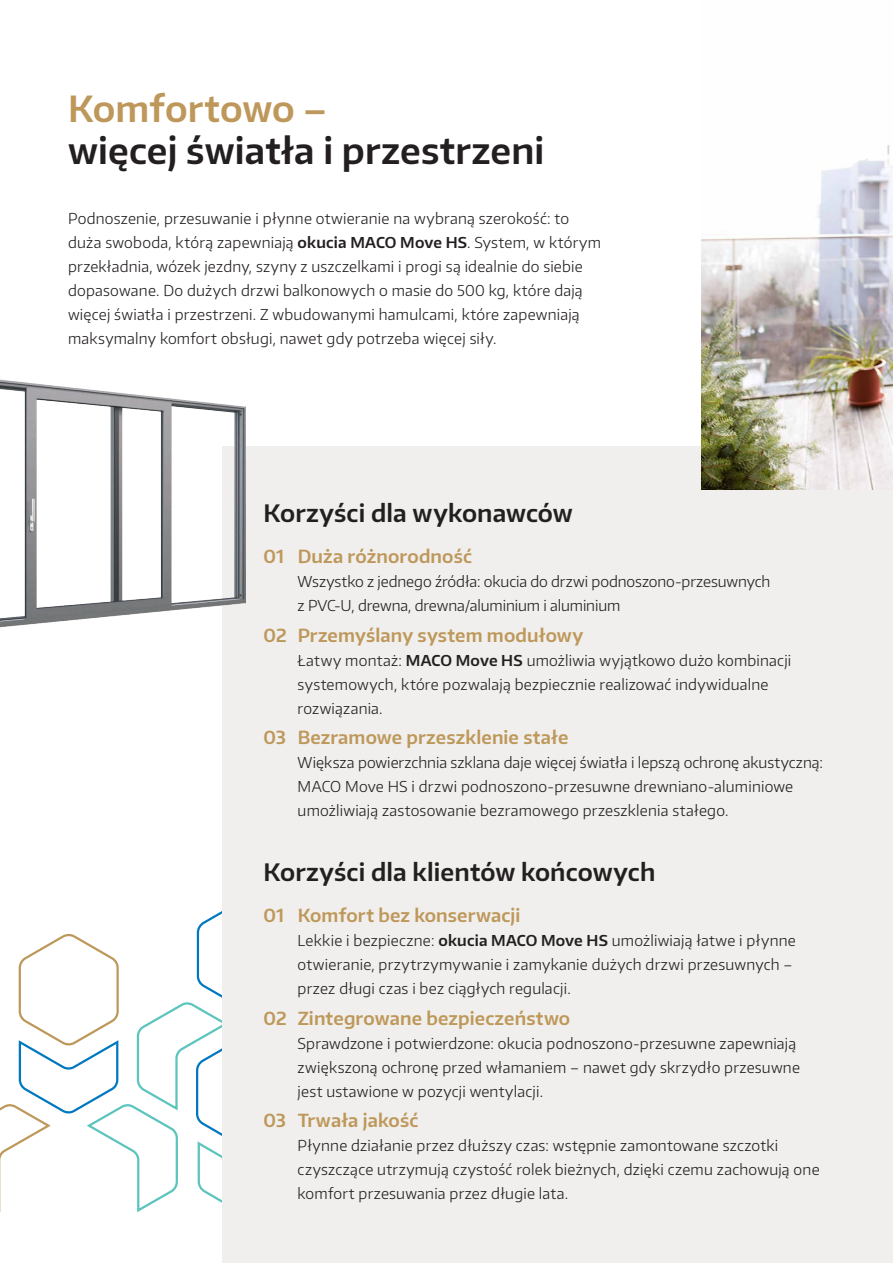
<style>
.page{position:relative;width:893px;height:1263px;background:#fff}
.page>*{position:absolute;margin:0;border:0;box-sizing:border-box;transform-origin:0 0}
.Headline_Kern_Schwarz{font:600 36px "Encode Sans Normal";letter-spacing:.005em;color:#231f20}
.Headline_Kern_Gold{font:600 36px "Encode Sans Normal";letter-spacing:.005em;color:#be985a}
.Subheadline_16auf20_black{font:600 24px "Encode Sans Normal";letter-spacing:.005em;color:#231f20}
.Aufzählungen_Kern_Headline_gold{font:600 18px "Encode Sans Normal";letter-spacing:.01em;color:#be985a}
.Aufzählungen_Kern_Bodytext_schwarz{font:300 15px/24px "Encode Sans Normal";letter-spacing:.015em;color:#231f20}
.Bodytext{font:300 15px/24px "Encode Sans Normal";letter-spacing:.015em;color:#231f20}
.Aufzählungen_Kern_Bodytext_schwarz-2{font:300 15px/24px "Encode Sans Normal";letter-spacing:-.005em;color:#231f20}
.s1{font-weight:600}
</style>
<div class="page">
<svg style="left:0;top:911px;width:222px;height:301px"></svg>
<div style="left:222px;top:446px;width:671px;height:817px;background:#f0efed"></div>
<img style="left:702px;top:145px;width:191px;height:344px">
<img style="left:0;top:379px;width:246px;height:249px">
<p class="Headline_Kern_Gold" style="left:68px;top:85px;width:260px">Komfortowo –</p>
<p class="Headline_Kern_Schwarz" style="left:68px;top:127px;width:478px">więcej światła i przestrzeni</p>
<p class="Bodytext" style="left:68px;top:206px;width:534px">Podnoszenie, przesuwanie i płynne otwieranie na wybraną szerokość: to duża swoboda, którą zapewniają <span class="s1">okucia MACO Move HS</span>. System, w którym przekładnia, wózek jezdny, szyny z uszczelkami i progi są idealnie do siebie dopasowane. Do dużych drzwi balkonowych o masie do 500 kg, które dają więcej światła i przestrzeni. Z wbudowanymi hamulcami, które zapewniają maksymalny komfort obsługi, nawet gdy potrzeba więcej siły.</p>
<p class="Subheadline_16auf20_black" style="left:264px;top:497px;width:311px">Korzyści dla wykonawców</p>
<p class="Aufzählungen_Kern_Headline_gold" style="left:264px;top:545px;width:210px">01 Duża różnorodność</p>
<p class="Aufzählungen_Kern_Bodytext_schwarz-2" style="left:298px;top:569px;width:474px">Wszystko z jednego źródła: okucia do drzwi podnoszono-przesuwnych z PVC-U, drewna, drewna/aluminium i aluminium</p>
<p class="Aufzählungen_Kern_Headline_gold" style="left:264px;top:623px;width:321px">02 Przemyślany system modułowy</p>
<p class="Aufzählungen_Kern_Bodytext_schwarz" style="left:298px;top:648px;width:495px">Łatwy montaż: <span class="s1">MACO Move HS</span> umożliwia wyjątkowo dużo kombinacji systemowych, które pozwalają bezpiecznie realizować indywidualne rozwiązania.</p>
<p class="Aufzählungen_Kern_Headline_gold" style="left:264px;top:726px;width:306px">03 Bezramowe przeszklenie stałe</p>
<p class="Aufzählungen_Kern_Bodytext_schwarz" style="left:298px;top:750px;width:527px">Większa powierzchnia szklana daje więcej światła i lepszą ochronę akustyczną:<br>MACO Move HS i drzwi podnoszono-przesuwne drewniano-aluminiowe umożliwiają zastosowanie bezramowego przeszklenia stałego.</p>
<p class="Subheadline_16auf20_black" style="left:264px;top:856px;width:393px">Korzyści dla klientów końcowych</p>
<p class="Aufzählungen_Kern_Headline_gold" style="left:264px;top:904px;width:258px">01 Komfort bez konserwacji</p>
<p class="Aufzählungen_Kern_Bodytext_schwarz" style="left:298px;top:928px;width:500px">Lekkie i bezpieczne: <span class="s1">okucia MACO Move HS</span> umożliwiają łatwe i płynne otwieranie, przytrzymywanie i zamykanie dużych drzwi przesuwnych – przez długi czas i bez ciągłych regulacji.</p>
<p class="Aufzählungen_Kern_Headline_gold" style="left:264px;top:1006px;width:308px">02 Zintegrowane bezpieczeństwo</p>
<p class="Aufzählungen_Kern_Bodytext_schwarz" style="left:298px;top:1030px;width:504px">Sprawdzone i potwierdzone: okucia podnoszono-przesuwne zapewniają zwiększoną ochronę przed włamaniem – nawet gdy skrzydło przesuwne jest ustawione w pozycji wentylacji.</p>
<p class="Aufzählungen_Kern_Headline_gold" style="left:264px;top:1108px;width:156px">03 Trwała jakość</p>
<p class="Aufzählungen_Kern_Bodytext_schwarz" style="left:298px;top:1133px;width:523px">Płynne działanie przez dłuższy czas: wstępnie zamontowane szczotki czyszczące utrzymują czystość rolek bieżnych, dzięki czemu zachowują one komfort przesuwania przez długie lata.</p>
</div>
